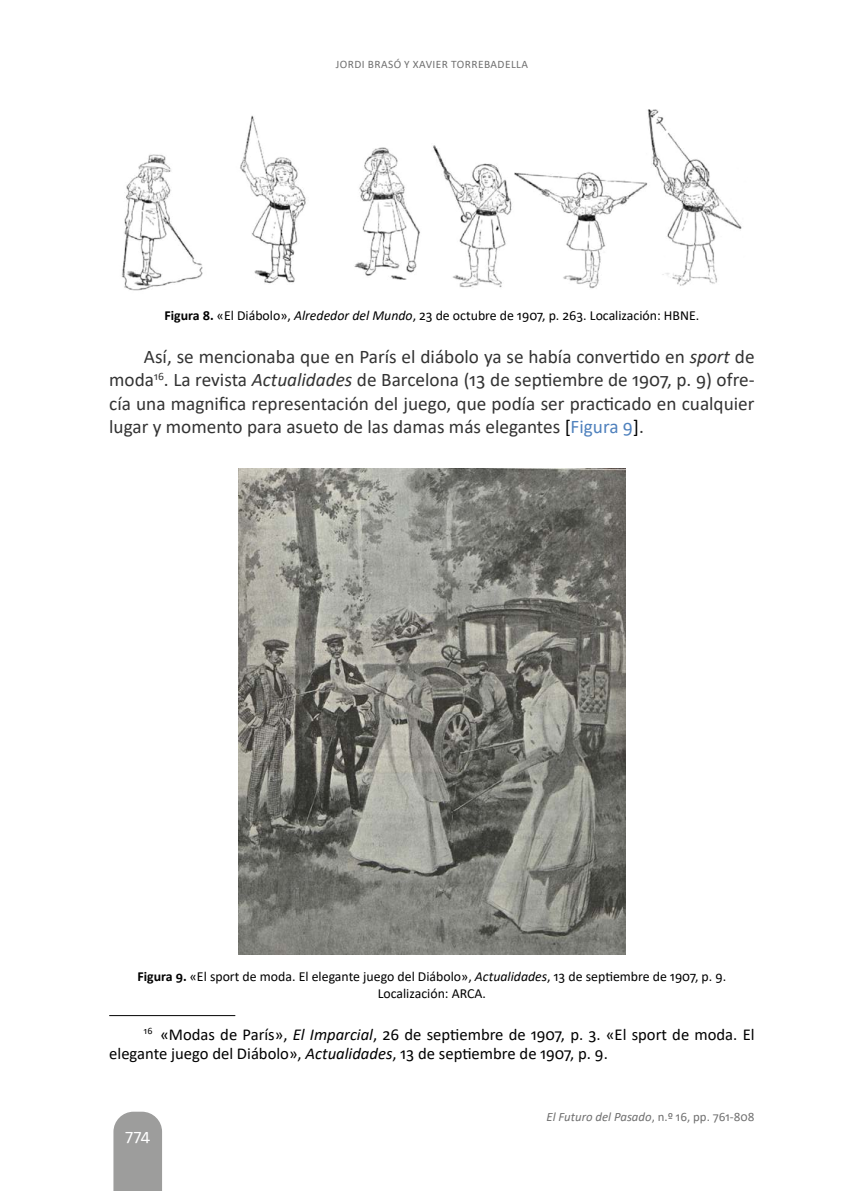
<style>
.page{position:relative;width:844px;height:1191px;background:#fff}
.page>*{position:absolute;margin:0;border:0;box-sizing:border-box;transform-origin:0 0}
.t1{font:19.25px/23.1px "Calibri";color:#333;text-align:justify}
.t2{font:17.5px "Calibri";color:#fff}
.t3{font:16.62px/19.9px "Calibri";color:#000}
.t4{font:13.83px/16.6px "Calibri";color:#000;text-align:center}
.t5{font:italic 12.78px "Calibri";color:#707070}
.t6{font:11.38px "Calibri";letter-spacing:.04em;color:#707070}
.s1{font-weight:700}
.s2{font-style:italic}
.s3{color:#000}
.s4{color:#4f81bd}
.s5{font-style:normal}
</style>
<div class="page">
<svg style="left:113px;top:1111px;width:49px;height:80px;background:#a3a3a2"></svg>
<img style="left:121px;top:109px;width:621px;height:182px">
<img style="left:238px;top:468px;width:387px;height:486px">
<hr style="left:109px;top:1015px;width:126px;height:1px;background:#000">
<p class="t6" style="left:335px;top:56px;width:194px">JORDI BRASÓ Y XAVIER TORREBADELLA</p>
<p class="t4" style="left:164px;top:307px;width:536px"><span class="s1">Figura 8.</span> «El Diábolo», <span class="s2">Alrededor del Mundo</span>, 23 de octubre de 1907, p. 263. Localización: HBNE.</p>
<p class="t1" style="left:109px;top:345px;width:646px;text-indent:35px">Así, se mencionaba que en París el diábolo ya se había convertido en <span class="s2">sport</span> de moda<sup>16</sup>. La revista <span class="s2">Actualidades</span> de Barcelona (13 de septiembre de 1907, p. 9) ofre&shy;cía una magnifica representación del juego, que podía ser practicado en cualquier lugar y momento para asueto de las damas más elegantes <span class="s3">[</span><span class="s4">Figura 9</span><span class="s3">]</span>.</p>
<p class="t4" style="left:137px;top:967px;width:590px"><span class="s1">Figura 9.</span> «El sport de moda. El elegante juego del Diábolo», <span class="s2">Actualidades</span>, 13 de septiembre de 1907, p. 9.<br>Localización: ARCA.</p>
<p class="t3" style="left:109px;top:1023px;width:646px;text-indent:35px"><sup>16</sup> «Modas de París», <span class="s2">El Imparcial</span>, 26 de septiembre de 1907, p. 3. «El sport de moda. El elegante juego del Diábolo», <span class="s2">Actualidades</span>, 13 de septiembre de 1907, p. 9.</p>
<p class="t2" style="left:125px;top:1123px;width:26px">774</p>
<p class="t5" style="left:546px;top:1107px;width:209px">El Futuro del Pasado<span class="s5">, n.º 16, pp. 761-808</span></p>
</div>
